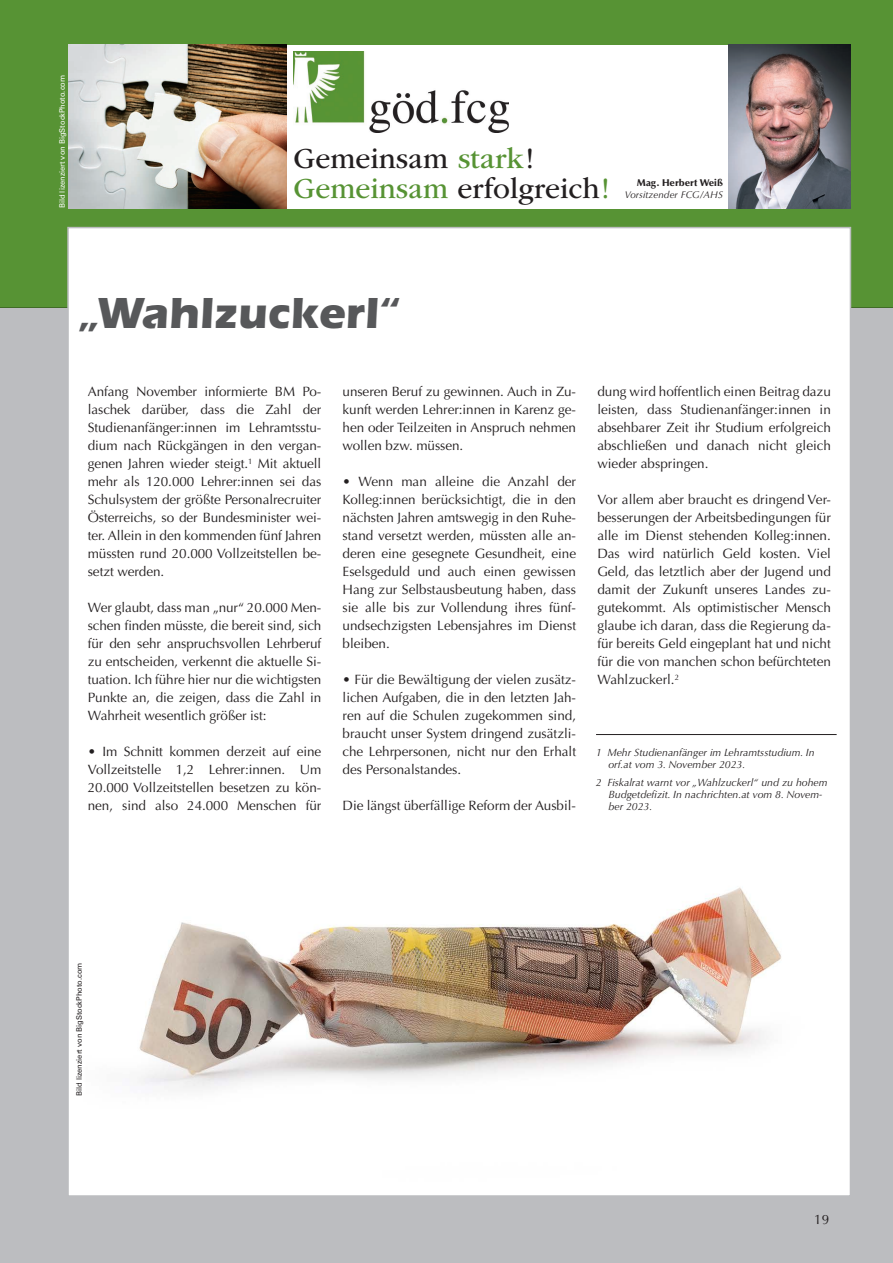
<style>
.page{position:relative;width:893px;height:1263px;background:#fff}
.page>*{position:absolute;margin:0;border:0;box-sizing:border-box;transform-origin:0 0}
.Headline{font:700 45px "ITC Eras Std";color:#57585a}
.t1{font:30.3px "ITC Garamond Std";color:#231f20}
.t2{font:13.5px/18px "Optima LT Std";letter-spacing:-.005em;color:#231f20;text-align:justify}
.Autor2{font:italic 10.5px/12px "Optima LT Std";color:#231f20}
.Autor2-2{font:italic 9.75px "Optima LT Std";letter-spacing:.01em;color:#231f20}
.Autor1{font:900 9.75px "Optima LT Std";color:#231f20}
.t3{font:7.5px "Univers LT Std";color:#fff}
.t4{font:7.5px "Univers LT Std";color:#231f20}
.s1{color:#579334}
</style>
<div class="page">
<div style="left:0;top:0;width:893px;height:307px;background:#579334"></div>
<div style="left:0;top:307px;width:893px;height:956px;background:#bcbdc0"></div>
<div style="left:67px;top:227px;width:784px;height:970px;background:#fff;border:2px solid #bcbdc0"></div>
<div style="left:68px;top:45px;width:782px;height:163px;background:#fff"></div>
<img style="left:293px;top:52px;width:216px;height:81px">
<img style="left:68px;top:45px;width:219px;height:163px">
<img style="left:728px;top:45px;width:122px;height:163px">
<img style="left:139px;top:887px;width:643px;height:202px">
<hr style="left:596px;top:734px;width:241px;height:1px;background:#231f20">
<p class="t3" style="left:58px;top:208px;width:135px;rotate:-90deg">Bild lizenziert von BigStockPhoto.com</p>
<p class="t1" style="left:293px;top:142px;width:242px">Gemeinsam <span class="s1">stark</span>!</p>
<p class="t1" style="left:293px;top:172px;width:317px"><span class="s1">Gemeinsam</span> erfolgreich<span class="s1">!</span></p>
<p class="Autor1" style="left:637px;top:177px;width:88px">Mag. Herbert Weiß</p>
<p class="Autor2-2" style="left:625px;top:189px;width:100px">Vorsitzender FCG/AHS</p>
<p class="Headline" style="left:79px;top:287px;width:321px">„Wahlzuckerl“</p>
<p class="t2" style="left:88px;top:383px;width:235px">Anfang November informierte BM Po&shy;laschek darüber, dass die Zahl der Studienanfänger:innen im Lehramtsstu&shy;dium nach Rückgängen in den vergan&shy;genen Jahren wieder steigt.<sup>1</sup> Mit aktuell mehr als 120.000 Lehrer:innen sei das Schulsystem der größte Personalrecruiter Österreichs, so der Bundesminister wei&shy;ter. Allein in den kommenden fünf Jahren müssten rund 20.000 Vollzeitstellen be&shy;setzt werden.</p>
<p class="t2" style="left:88px;top:599px;width:235px">Wer glaubt, dass man „nur“ 20.000 Men&shy;schen finden müsste, die bereit sind, sich für den sehr anspruchsvollen Lehrberuf zu entscheiden, verkennt die aktuelle Si&shy;tuation. Ich führe hier nur die wichtigsten Punkte an, die zeigen, dass die Zahl in Wahrheit wesentlich größer ist:</p>
<p class="t2" style="left:88px;top:743px;width:235px">• Im Schnitt kommen derzeit auf eine Vollzeitstelle 1,2 Lehrer:innen. Um 20.000 Vollzeitstellen besetzen zu kön&shy;nen, sind also 24.000 Menschen für</p>
<p class="t2" style="left:343px;top:383px;width:235px">unseren Beruf zu gewinnen. Auch in Zu&shy;kunft werden Lehrer:innen in Karenz ge&shy;hen oder Teilzeiten in Anspruch nehmen wollen bzw. müssen.</p>
<p class="t2" style="left:343px;top:473px;width:235px">• Wenn man alleine die Anzahl der Kolleg:innen berücksichtigt, die in den nächsten Jahren amtswegig in den Ruhe&shy;stand versetzt werden, müssten alle an&shy;deren eine gesegnete Gesundheit, eine Eselsgeduld und auch einen gewissen Hang zur Selbstausbeutung haben, dass sie alle bis zur Vollendung ihres fünf&shy;undsechzigsten Lebensjahres im Dienst bleiben.</p>
<p class="t2" style="left:343px;top:671px;width:235px">• Für die Bewältigung der vielen zusätz&shy;lichen Aufgaben, die in den letzten Jah&shy;ren auf die Schulen zugekommen sind, braucht unser System dringend zusätzli&shy;che Lehrpersonen, nicht nur den Erhalt des Personalstandes.</p>
<p class="t2" style="left:343px;top:797px;width:235px">Die längst überfällige Reform der Ausbil-</p>
<p class="t2" style="left:597px;top:383px;width:235px">dung wird hoffentlich einen Beitrag dazu leisten, dass Studienanfänger:innen in absehbarer Zeit ihr Studium erfolgreich abschließen und danach nicht gleich wieder abspringen.</p>
<p class="t2" style="left:597px;top:491px;width:235px">Vor allem aber braucht es dringend Ver&shy;besserungen der Arbeitsbedingungen für alle im Dienst stehenden Kolleg:innen.<br>Das wird natürlich Geld kosten. Viel Geld, das letztlich aber der Jugend und damit der Zukunft unseres Landes zu&shy;gutekommt. Als optimistischer Mensch glaube ich daran, dass die Regierung da&shy;für bereits Geld eingeplant hat und nicht für die von manchen schon befürchteten Wahlzuckerl.<sup>2</sup></p>
<p class="Autor2" style="left:608px;top:746px;width:208px;text-indent:-13px">1 Mehr Studienanfänger im Lehramtsstudium. In orf.at vom 3. November 2023.</p>
<p class="Autor2" style="left:608px;top:777px;width:221px;text-indent:-13px">2 Fiskalrat warnt vor „Wahlzuckerl“ und zu hohem<br>Budgetdefizit. In nachrichten.at vom 8. Novem&shy;ber 2023.</p>
<p class="t4" style="left:75px;top:1096px;width:135px;rotate:-90deg">Bild lizenziert von BigStockPhoto.com</p>
<p class="t2" style="left:814px;top:1211px;width:17px">19</p>
</div>
